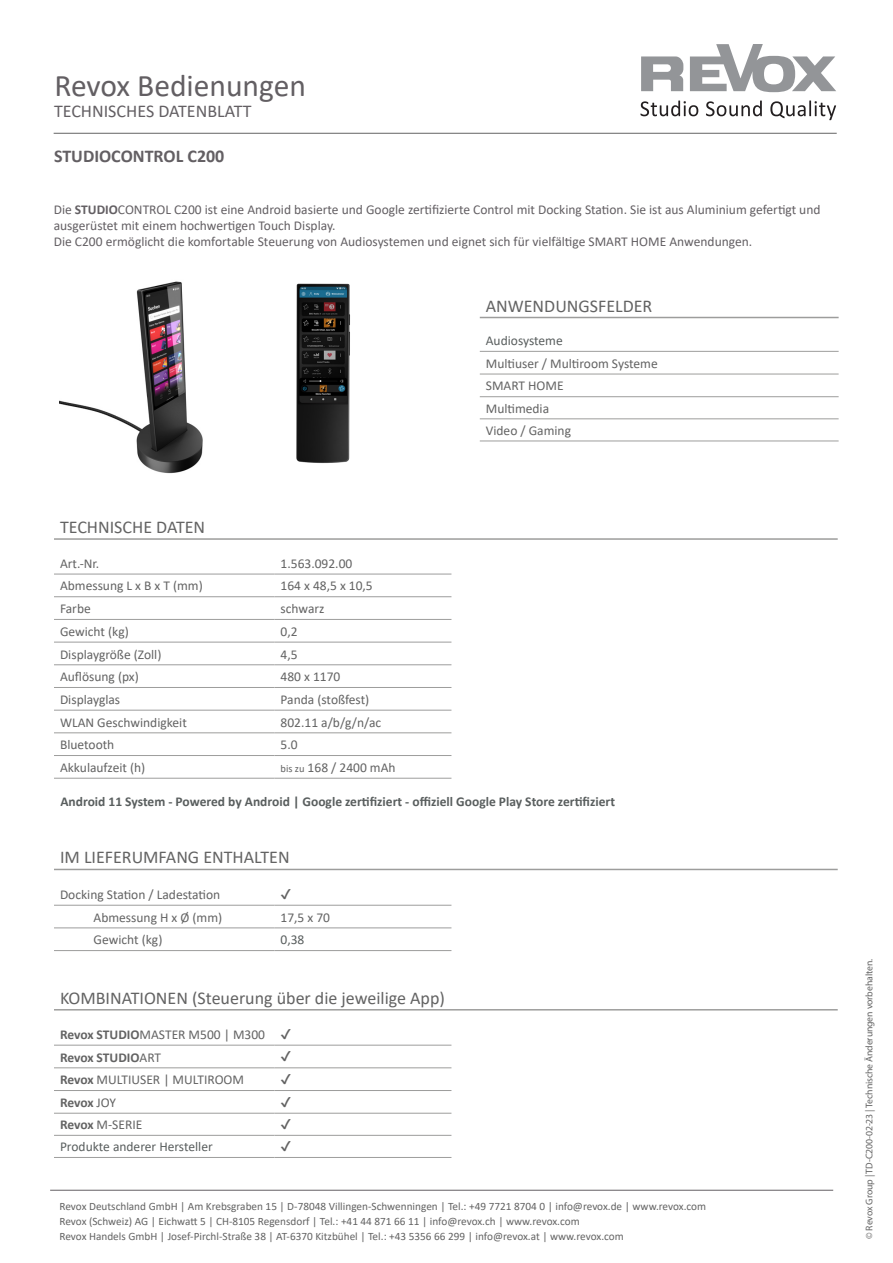
<style>
.page{position:relative;width:893px;height:1263px;background:#fff}
.page>*{position:absolute;margin:0;border:0;box-sizing:border-box;transform-origin:0 0}
.t1{font:31.5px "Calibri";color:#635f63}
.t2{font:18px "Calibri";color:#636363}
.t3{font:18px "Calibri";color:#635f63}
.t4{font:700 18px "Calibri";color:#635f63}
.SYMBOL{font:13.5px "Calibri";color:#636363}
.t5{font:13.5px/16.2px "Calibri";color:#635f63}
.t6{font:700 13.5px "Calibri";color:#595e5e}
.SYMBOL-2{font:13.5px "Calibri";color:#595e5e}
.t7{font:700 13.5px "Calibri";letter-spacing:-.01em;color:#636363}
.t8{font:11.25px "Calibri";color:#636363}
.Text-Datenblatt{font:9.75px "Myriad Pro";letter-spacing:-.01em;color:#636363}
.s1{font-weight:700}
.s2{font-size:10.5px}
.s3{font-weight:400}
</style>
<div class="page">
<hr style="left:50px;top:1190px;width:783px;height:1px;background:#635f63">
<hr style="left:54px;top:574px;width:221px;height:1px;background:#9d9d9c">
<hr style="left:275px;top:574px;width:176px;height:1px;background:#9d9d9c">
<hr style="left:54px;top:596px;width:221px;height:1px;background:#9d9d9c">
<hr style="left:275px;top:596px;width:176px;height:1px;background:#9d9d9c">
<hr style="left:54px;top:619px;width:221px;height:1px;background:#9d9d9c">
<hr style="left:275px;top:619px;width:176px;height:1px;background:#9d9d9c">
<hr style="left:54px;top:642px;width:221px;height:1px;background:#9d9d9c">
<hr style="left:275px;top:642px;width:176px;height:1px;background:#9d9d9c">
<hr style="left:54px;top:664px;width:221px;height:1px;background:#9d9d9c">
<hr style="left:275px;top:664px;width:176px;height:1px;background:#9d9d9c">
<hr style="left:54px;top:687px;width:221px;height:1px;background:#9d9d9c">
<hr style="left:275px;top:687px;width:176px;height:1px;background:#9d9d9c">
<hr style="left:54px;top:710px;width:221px;height:1px;background:#9d9d9c">
<hr style="left:275px;top:710px;width:176px;height:1px;background:#9d9d9c">
<hr style="left:54px;top:732px;width:221px;height:1px;background:#9d9d9c">
<hr style="left:275px;top:732px;width:176px;height:1px;background:#9d9d9c">
<hr style="left:54px;top:755px;width:221px;height:1px;background:#9d9d9c">
<hr style="left:275px;top:755px;width:176px;height:1px;background:#9d9d9c">
<hr style="left:54px;top:778px;width:221px;height:1px;background:#9d9d9c">
<hr style="left:275px;top:778px;width:176px;height:1px;background:#9d9d9c">
<hr style="left:54px;top:538px;width:784px;height:2px;background:#9d9d9c">
<svg style="left:640px;top:101px;width:58px;height:15px"></svg>
<svg style="left:706px;top:101px;width:56px;height:15px"></svg>
<svg style="left:770px;top:100px;width:66px;height:20px"></svg>
<svg style="left:641px;top:56px;width:42px;height:35px"></svg>
<svg style="left:690px;top:44px;width:146px;height:48px"></svg>
<hr style="left:54px;top:905px;width:221px;height:1px;background:#9d9d9c">
<hr style="left:275px;top:905px;width:176px;height:1px;background:#9d9d9c">
<hr style="left:54px;top:927px;width:221px;height:1px;background:#9d9d9c">
<hr style="left:275px;top:927px;width:176px;height:1px;background:#9d9d9c">
<hr style="left:54px;top:950px;width:221px;height:1px;background:#9d9d9c">
<hr style="left:275px;top:950px;width:176px;height:1px;background:#9d9d9c">
<hr style="left:54px;top:869px;width:784px;height:1px;background:#9d9d9c">
<img style="left:59px;top:281px;width:144px;height:193px">
<hr style="left:54px;top:133px;width:783px;height:1px;background:#636363">
<hr style="left:54px;top:1009px;width:784px;height:1px;background:#9d9d9c">
<hr style="left:54px;top:1045px;width:221px;height:1px;background:#9d9d9c">
<hr style="left:275px;top:1045px;width:176px;height:1px;background:#9d9d9c">
<hr style="left:54px;top:1067px;width:221px;height:1px;background:#9d9d9c">
<hr style="left:275px;top:1067px;width:176px;height:1px;background:#9d9d9c">
<hr style="left:54px;top:1090px;width:221px;height:1px;background:#9d9d9c">
<hr style="left:275px;top:1090px;width:176px;height:1px;background:#9d9d9c">
<hr style="left:54px;top:1113px;width:221px;height:1px;background:#9d9d9c">
<hr style="left:275px;top:1113px;width:176px;height:1px;background:#9d9d9c">
<hr style="left:54px;top:1135px;width:221px;height:1px;background:#9d9d9c">
<hr style="left:275px;top:1135px;width:176px;height:1px;background:#9d9d9c">
<hr style="left:54px;top:1157px;width:221px;height:1px;background:#9d9d9c">
<hr style="left:275px;top:1157px;width:176px;height:1px;background:#9d9d9c">
<hr style="left:480px;top:317px;width:359px;height:1px;background:#9d9d9c">
<hr style="left:480px;top:351px;width:359px;height:1px;background:#9d9d9c">
<hr style="left:480px;top:374px;width:359px;height:1px;background:#9d9d9c">
<hr style="left:480px;top:396px;width:359px;height:1px;background:#9d9d9c">
<hr style="left:480px;top:418px;width:359px;height:1px;background:#9d9d9c">
<hr style="left:480px;top:441px;width:359px;height:1px;background:#9d9d9c">
<img style="left:296px;top:283px;width:54px;height:180px">
<p class="t1" style="left:54px;top:64px;width:253px">Revox Bedienungen</p>
<p class="t3" style="left:54px;top:99px;width:199px">TECHNISCHES DATENBLATT</p>
<p class="t4" style="left:54px;top:143px;width:172px">STUDIOCONTROL C200</p>
<p class="t5" style="left:54px;top:201px;width:768px">Die <span class="s1">STUDIO</span>CONTROL C200 ist eine Android basierte und Google zertifizierte Control mit Docking Station. Sie ist aus Aluminium gefertigt und ausgerüstet mit einem hochwertigen Touch Display.</p>
<p class="t5" style="left:54px;top:233px;width:700px">Die C200 ermöglicht die komfortable Steuerung von Audiosystemen und eignet sich für vielfältige SMART HOME Anwendungen.</p>
<p class="t2" style="left:60px;top:514px;width:147px">TECHNISCHE DATEN</p>
<p class="SYMBOL" style="left:60px;top:554px;width:41px">Art.-Nr.</p>
<p class="SYMBOL" style="left:281px;top:554px;width:73px">1.563.092.00</p>
<p class="SYMBOL" style="left:60px;top:577px;width:144px">Abmessung L x B x T (mm)</p>
<p class="SYMBOL" style="left:281px;top:577px;width:94px">164 x 48,5 x 10,5</p>
<p class="SYMBOL" style="left:60px;top:599px;width:32px">Farbe</p>
<p class="SYMBOL" style="left:281px;top:599px;width:45px">schwarz</p>
<p class="SYMBOL" style="left:60px;top:622px;width:70px">Gewicht (kg)</p>
<p class="SYMBOL" style="left:281px;top:622px;width:19px">0,2</p>
<p class="SYMBOL" style="left:60px;top:645px;width:103px">Displaygröße (Zoll)</p>
<p class="SYMBOL" style="left:281px;top:645px;width:19px">4,5</p>
<p class="SYMBOL" style="left:60px;top:667px;width:80px">Auflösung (px)</p>
<p class="SYMBOL" style="left:281px;top:667px;width:61px">480 x 1170</p>
<p class="SYMBOL" style="left:60px;top:690px;width:62px">Displayglas</p>
<p class="SYMBOL" style="left:281px;top:690px;width:90px">Panda (stoßfest)</p>
<p class="SYMBOL" style="left:60px;top:713px;width:128px">WLAN Geschwindigkeit</p>
<p class="SYMBOL" style="left:281px;top:713px;width:102px">802.11 a/b/g/n/ac</p>
<p class="SYMBOL" style="left:60px;top:735px;width:56px">Bluetooth</p>
<p class="SYMBOL" style="left:281px;top:735px;width:19px">5.0</p>
<p class="SYMBOL" style="left:60px;top:758px;width:87px">Akkulaufzeit (h)</p>
<p class="SYMBOL" style="left:281px;top:758px;width:117px"><span class="s2">bis zu</span> 168 / 2400 mAh</p>
<p class="t2" style="left:486px;top:293px;width:168px">ANWENDUNGSFELDER</p>
<p class="SYMBOL-2" style="left:486px;top:331px;width:78px">Audiosysteme</p>
<p class="SYMBOL" style="left:486px;top:354px;width:173px">Multiuser / Multiroom Systeme</p>
<p class="SYMBOL" style="left:486px;top:377px;width:79px">SMART HOME</p>
<p class="SYMBOL" style="left:486px;top:399px;width:65px">Multimedia</p>
<p class="SYMBOL" style="left:486px;top:421px;width:87px">Video / Gaming</p>
<p class="t6" style="left:60px;top:792px;width:556px">Android 11 System - Powered by Android | Google zertifiziert - offiziell Google Play Store zertifiziert</p>
<p class="t2" style="left:60px;top:845px;width:231px">IM LIEFERUMFANG ENTHALTEN</p>
<p class="SYMBOL" style="left:60px;top:885px;width:162px">Docking Station / Ladestation</p>
<p class="SYMBOL" style="left:94px;top:908px;width:130px">Abmessung H x Ø (mm)</p>
<p class="SYMBOL" style="left:281px;top:908px;width:51px">17,5 x 70</p>
<p class="SYMBOL" style="left:94px;top:930px;width:70px">Gewicht (kg)</p>
<p class="SYMBOL-2" style="left:281px;top:930px;width:25px">0,38</p>
<p class="t2" style="left:60px;top:985px;width:386px">KOMBINATIONEN (Steuerung über die jeweilige App)</p>
<p class="SYMBOL" style="left:60px;top:1025px;width:207px"><span class="s1">Revox STUDIO</span>MASTER M500 | M300</p>
<p class="t7" style="left:60px;top:1047px;width:103px">Revox STUDIO<span class="s3">ART</span></p>
<p class="SYMBOL" style="left:60px;top:1070px;width:186px"><span class="s1">Revox</span> MULTIUSER | MULTIROOM</p>
<p class="t7" style="left:60px;top:1093px;width:58px">Revox <span class="s3">JOY</span></p>
<p class="SYMBOL" style="left:60px;top:1115px;width:84px"><span class="s1">Revox</span> M-SERIE</p>
<p class="SYMBOL-2" style="left:60px;top:1137px;width:154px">Produkte anderer Hersteller</p>
<p class="t8" style="left:60px;top:1198px;width:648px">Revox Deutschland GmbH | Am Krebsgraben 15 | D-78048 Villingen-Schwenningen | Tel.: +49 7721 8704 0 | info@revox.de | www.revox.com</p>
<p class="t8" style="left:60px;top:1214px;width:522px">Revox (Schweiz) AG | Eichwatt 5 | CH-8105 Regensdorf | Tel.: +41 44 871 66 11 | info@revox.ch | www.revox.com</p>
<p class="t8" style="left:60px;top:1229px;width:566px">Revox Handels GmbH | Josef-Pirchl-Straße 38 | AT-6370 Kitzbühel | Tel.: +43 5356 66 299 | info@revox.at | www.revox.com</p>
<p class="Text-Datenblatt" style="left:863px;top:1239px;width:282px;rotate:-90deg">© Revox Group | TD-C200-02-23 | Technische Änderungen vorbehalten.</p>
</div>
